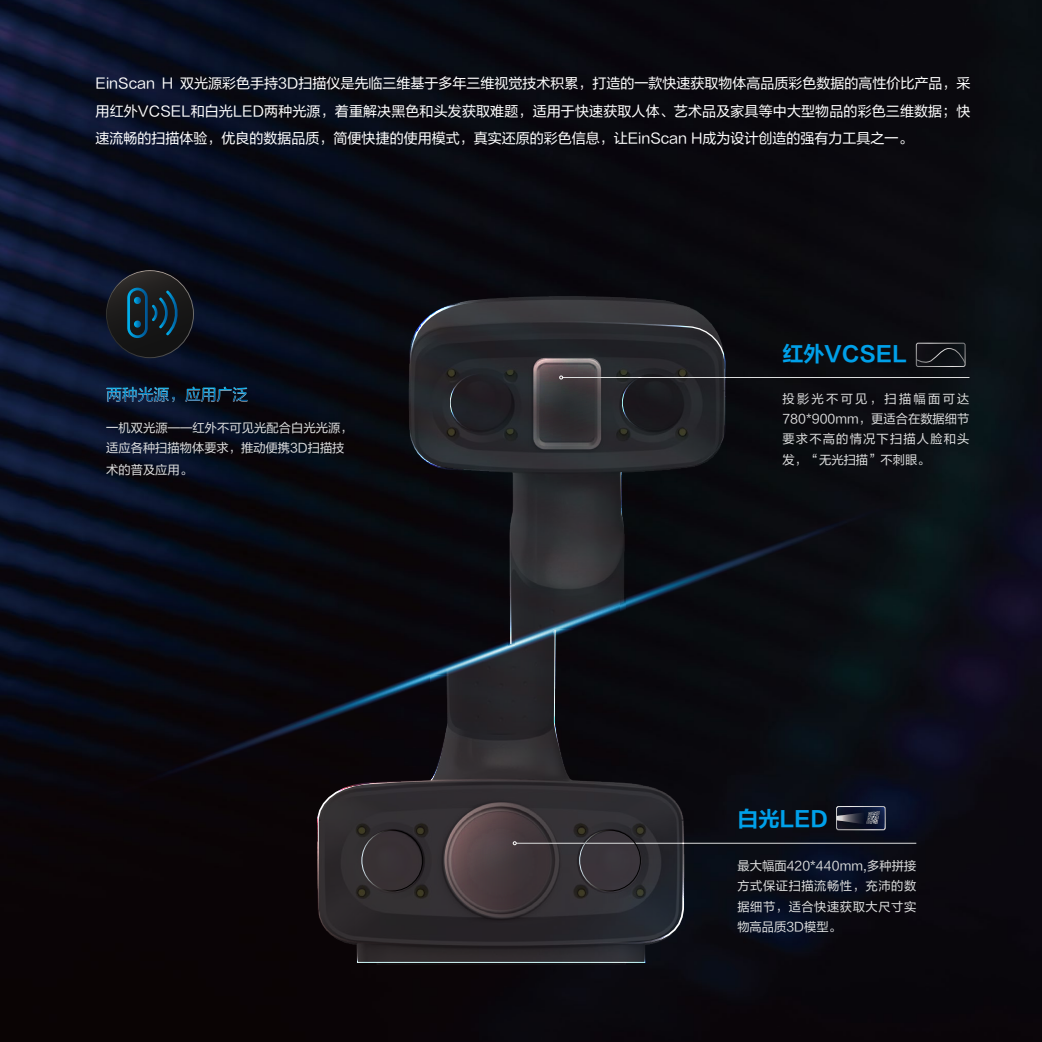
<style>
.page{position:relative;width:1042px;height:1042px;background:#fff}
.page>*{position:absolute;margin:0;border:0;box-sizing:border-box;transform-origin:0 0}
.t1{font:21px "FZLTCHJW GB1 0";color:#00a0e9}
.t2{font:15.75px "FZLTHJW GB1 0";color:#dde0e6}
.t3{font:14px/27.3px "FZLTHJW GB1 0";color:#fff;text-align:justify}
.t4{font:12.25px/20.3px "FZLTHJW GB1 0";letter-spacing:.005em;color:#dcdddd;text-align:justify}
</style>
<div class="page">
<img style="left:0;top:0;width:1042px;height:1042px">
<div style="left:389px;top:232px;width:353px;height:228px;background:#09090e"></div>
<img style="left:271px;top:841px;width:416px;height:196px">
<img style="left:0;top:460px;width:1005px;height:381px">
<svg style="left:107px;top:387px;width:67px;height:15px"></svg>
<svg style="left:185px;top:387px;width:63px;height:14px"></svg>
<hr style="left:562px;top:377px;width:407px;height:1px;background:#dcdddd">
<hr style="left:516px;top:843px;width:400px;height:1px;background:#dcdddd">
<svg style="left:106px;top:270px;width:87px;height:87px;background:#17232c"></svg>
<svg style="left:619px;top:778px;width:65px;height:167px;background:#2b2c32"></svg>
<svg style="left:625px;top:321px;width:101px;height:152px;background:#25262a"></svg>
<div style="left:916px;top:342px;width:49px;height:25px;background:#0d1015;border-radius:2px"></div>
<div style="left:916px;top:343px;width:49px;height:24px;border:1px solid #fff;border-radius:2px"></div>
<svg style="left:916px;top:348px;width:49px;height:15px"></svg>
<div style="left:836px;top:806px;width:49px;height:24px;border:1px solid #fff;border-radius:2px"></div>
<svg style="left:836px;top:806px;width:49px;height:23px"></svg>
<svg style="left:836px;top:811px;width:44px;height:13px"></svg>
<div style="left:622px;top:374px;width:62px;height:57px;border:1px solid #fff;border-radius:50%"></div>
<div style="left:357px;top:942px;width:288px;height:21px;border:1px solid #fff"></div>
<svg style="left:408px;top:296px;width:217px;height:485px;background:#222327"></svg>
<svg style="left:317px;top:778px;width:302px;height:170px;background:#353033"></svg>
<p class="t3" style="left:96px;top:70px;width:876px">EinScan H 双光源彩色手持3D扫描仪是先临三维基于多年三维视觉技术积累，打造的一款快速获取物体高品质彩色数据的高性价比产品，采用红外VCSEL和白光LED两种光源，着重解决黑色和头发获取难题，适用于快速获取人体、艺术品及家具等中大型物品的彩色三维数据；快速流畅的扫描体验，优良的数据品质，简便快捷的使用模式，真实还原的彩色信息，让EinScan H成为设计创造的强有力工具之一。</p>
<p class="t2" style="left:106px;top:385px;width:143px">两种光源，应用广泛</p>
<p class="t4" style="left:106px;top:418px;width:248px">一机双光源——红外不可见光配合白光光源，适应各种扫描物体要求，推动便携3D扫描技</p>
<p class="t4" style="left:106px;top:460px;width:87px">术的普及应用。</p>
<h1 class="t1" style="left:782px;top:342px;width:126px">红外VCSEL</h1>
<p class="t4" style="left:782px;top:389px;width:189px">投影光不可见，扫描幅面可达780*900mm，更适合在数据细节要求不高的情况下扫描人脸和头发，“无光扫描”不刺眼。</p>
<h1 class="t1" style="left:737px;top:807px;width:92px">白光LED</h1>
<p class="t4" style="left:737px;top:856px;width:180px">最大幅面420*440mm,多种拼接方式保证扫描流畅性，充沛的数据细节，适合快速获取大尺寸实物高品质3D模型。</p>
</div>
